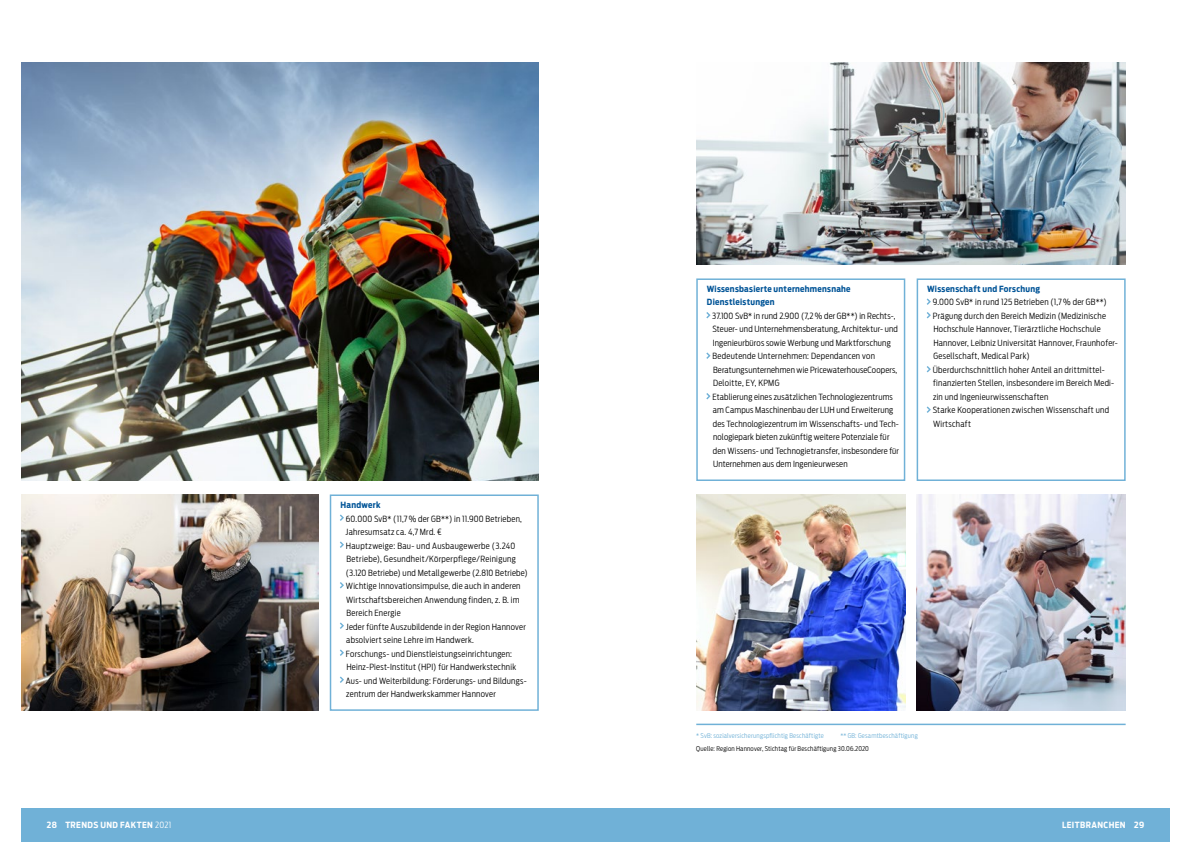
<style>
.page{position:relative;width:1191px;height:842px;background:#fff}
.page>*{position:absolute;margin:0;border:0;box-sizing:border-box;transform-origin:0 0}
.t1{font:300 8.5px/13.5px "Antenna Cond";letter-spacing:.03em;color:#000}
.t2{font:700 8.5px/13.5px "Antenna Cond";letter-spacing:.03em;color:#005497}
.t3{font:700 8.5px "Antenna Cond";letter-spacing:.045em;color:#fff}
.t4{font:300 6.5px "Antenna Cond";letter-spacing:.03em;color:#70b1d7}
.t5{font:300 6.5px "Antenna Cond";letter-spacing:.03em;color:#000}
.s1{font-weight:300}
</style>
<div class="page">
<div style="left:21px;top:808px;width:1148px;height:34px;background:#70b1d7"></div>
<img style="left:696px;top:494px;width:209px;height:216px">
<img style="left:21px;top:62px;width:518px;height:419px">
<svg style="left:706px;top:312px;width:4px;height:6px"></svg>
<svg style="left:706px;top:352px;width:4px;height:7px"></svg>
<svg style="left:706px;top:393px;width:4px;height:6px"></svg>
<div style="left:696px;top:278px;width:209px;height:203px;border:2px solid #70b1d7"></div>
<svg style="left:926px;top:298px;width:5px;height:7px"></svg>
<svg style="left:926px;top:312px;width:5px;height:6px"></svg>
<svg style="left:926px;top:366px;width:5px;height:6px"></svg>
<svg style="left:926px;top:406px;width:5px;height:7px"></svg>
<div style="left:916px;top:278px;width:209px;height:203px;border:2px solid #70b1d7"></div>
<hr style="left:696px;top:724px;width:429px;height:1px;background:#70b1d7">
<svg style="left:340px;top:514px;width:4px;height:7px"></svg>
<svg style="left:340px;top:541px;width:4px;height:7px"></svg>
<svg style="left:340px;top:582px;width:4px;height:6px"></svg>
<svg style="left:340px;top:622px;width:4px;height:7px"></svg>
<svg style="left:340px;top:649px;width:4px;height:7px"></svg>
<svg style="left:340px;top:676px;width:4px;height:7px"></svg>
<div style="left:330px;top:494px;width:209px;height:217px;border:2px solid #70b1d7"></div>
<img style="left:21px;top:494px;width:297px;height:217px">
<img style="left:916px;top:494px;width:209px;height:216px">
<img style="left:696px;top:62px;width:429px;height:203px">
<p class="t2" style="left:340px;top:498px;width:41px">Handwerk</p>
<p class="t1" style="left:345px;top:512px;width:184px">60.000 SvB* (11,7 % der GB**) in 11.900 Betrieben, Jahresumsatz ca. 4,7 Mrd. €<br>Hauptzweige: Bau- und Ausbaugewerbe (3.240<br>Betriebe), Gesundheit/Körperpflege/Reinigung (3.120 Betriebe) und Metallgewerbe (2.810 Betriebe)<br>Wichtige Innovationsimpulse, die auch in anderen Wirtschaftsbereichen Anwendung finden, z. B. im Bereich Energie<br>Jeder fünfte Auszubildende in der Region Hannover absolviert seine Lehre im Handwerk.<br>Forschungs- und Dienstleistungseinrichtungen:<br>Heinz-Piest-Institut (HPI) für Handwerkstechnik Aus- und Weiterbildung: Förderungs- und Bildungs&shy;zentrum der Handwerkskammer Hannover</p>
<p class="t2" style="left:706px;top:282px;width:145px">Wissensbasierte unternehmensnahe<br>Dienstleistungen</p>
<p class="t1" style="left:712px;top:309px;width:188px">37.100 SvB* in rund 2.900 (7,2% der GB**) in Rechts-, Steuer- und Unternehmensberatung, Architektur- und Ingenieurbüros sowie Werbung und Marktforschung Bedeutende Unternehmen: Dependancen von Beratungsunternehmen wie PricewaterhouseCoopers, Deloitte, EY, KPMG<br>Etablierung eines zusätzlichen Technologiezentrums am Campus Maschinenbau der LUH und Erweiterung des Technologiezentrum im Wissenschafts- und Tech&shy;nologiepark bieten zukünftig weitere Potenziale für den Wissens- und Technogietransfer, insbesondere für Unternehmen aus dem Ingenieurwesen</p>
<p class="t2" style="left:927px;top:282px;width:114px">Wissenschaft und Forschung</p>
<p class="t1" style="left:932px;top:296px;width:187px">9.000 SvB* in rund 125 Betrieben (1,7 % der GB**)<br>Prägung durch den Bereich Medizin (Medizinische Hochschule Hannover, Tierärztliche Hochschule Hannover, Leibniz Universität Hannover, Fraunhofer-Gesellschaft, Medical Park)<br>Überdurchschnittlich hoher Anteil an drittmittel&shy;finanzierten Stellen, insbesondere im Bereich Medi&shy;zin und Ingenieurwissenschaften<br>Starke Kooperationen zwischen Wissenschaft und Wirtschaft</p>
<p class="t4" style="left:696px;top:731px;width:129px">* SvB: sozialversicherungspflichtig Beschäftigte</p>
<p class="t4" style="left:840px;top:731px;width:79px">** GB: Gesamtbeschäftigung</p>
<p class="t5" style="left:696px;top:745px;width:174px">Quelle: Region Hannover, Stichtag für Beschäftigung 30.06.2020</p>
<p class="t3" style="left:47px;top:819px;width:126px">28 TRENDS UND FAKTEN <span class="s1">2021</span></p>
<p class="t3" style="left:1062px;top:819px;width:84px">LEITBRANCHEN 29</p>
</div>
